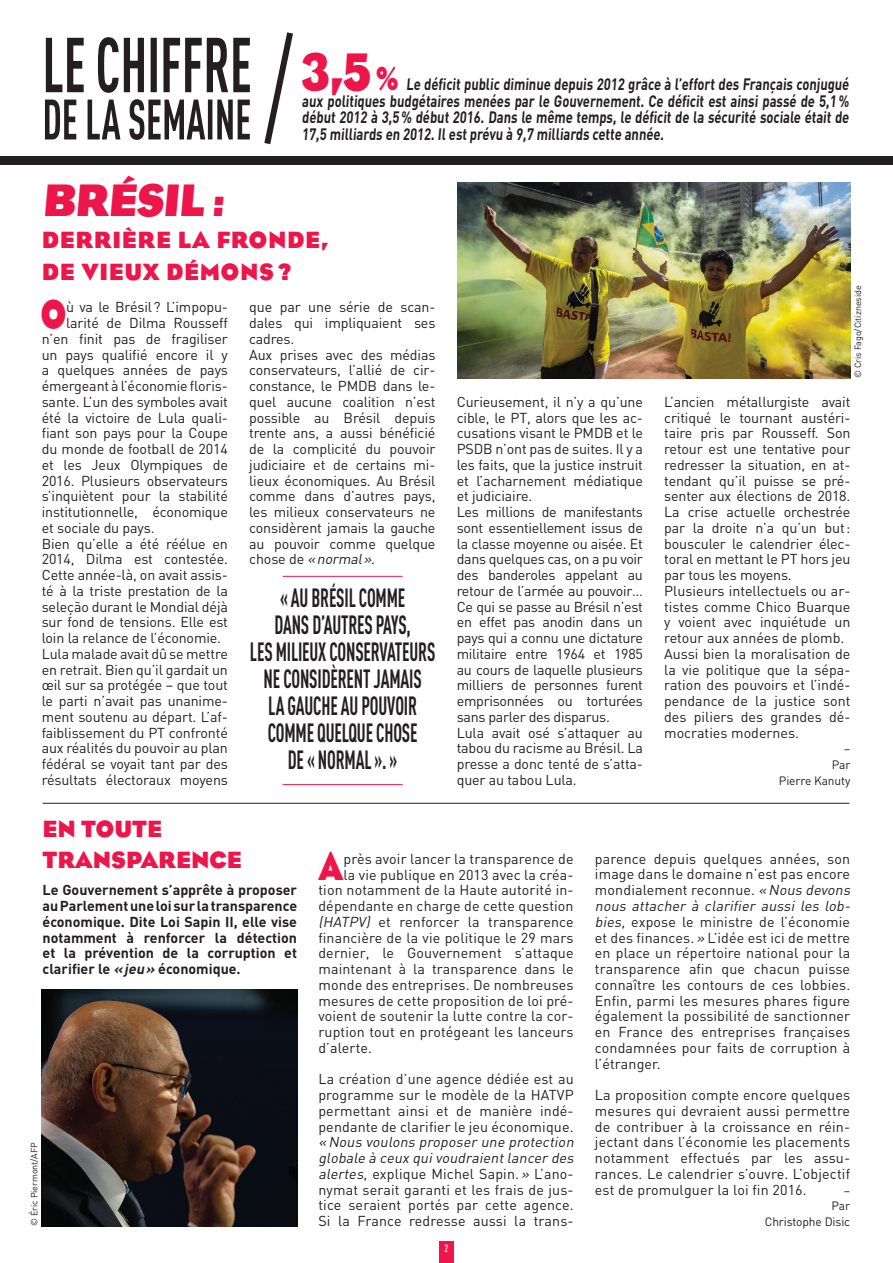
<style>
.page{position:relative;width:893px;height:1263px;background:#fff}
.page>*{position:absolute;margin:0;border:0;box-sizing:border-box;transform-origin:0 0}
.t1{font:700 46.5px "Bureau Eagle";color:#ed164b}
.t2{font:700 40.8px "Bureau Eagle";color:#ed164b;scale:.79 1}
.t3{font:700 26.1px/27px "DIN Cond";letter-spacing:-.01em;color:#231f20;text-align:center;scale:.73 1}
.t4{font:700 24px/31.5px "Bureau Eagle";letter-spacing:.03em;color:#ed164b}
.t5{font:700 24px/31.5px "Bureau Eagle";color:#ed164b}
.t6{font:700 16.35px/16.5px "DIN";color:#231f20;text-align:justify;scale:.79 1}
.t7{font:14.25px/15.8px "DIN";letter-spacing:-.01em;color:#231f20}
.t8{font:14.25px/15.8px "DIN";letter-spacing:.01em;color:#231f20}
.t9{font:700 14.25px/15.8px "DIN";color:#231f20;text-align:justify}
.t10{font:12px/15.8px "DIN";letter-spacing:-.01em;color:#231f20;text-align:right}
.t11{font:500 10.5px "DIN Cond";color:#fff}
.t12{font:9px "DIN";letter-spacing:-.01em;color:#231f20}
.s1{font-size:37.5px}
.s2{font-family:"Bureau Eagle";font-size:54px;color:#ed164b}
.s3{font-family:"Bureau Eagle";font-size:34.35px;color:#ed164b}
.s4{font-style:italic}
</style>
<div class="page">
<div style="left:439px;top:1242px;width:15px;height:21px;background:#ed164b"></div>
<div style="left:0;top:156px;width:893px;height:9px;background:#231f20"></div>
<svg style="left:45px;top:99px;width:205px;height:41px"></svg>
<svg style="left:46px;top:37px;width:204px;height:56px"></svg>
<svg style="left:264px;top:32px;width:29px;height:113px"></svg>
<img style="left:42px;top:990px;width:255px;height:236px">
<hr style="left:43px;top:803px;width:806px;height:1px;background:#231f20">
<img style="left:457px;top:182px;width:393px;height:196px">
<hr style="left:283px;top:576px;width:120px;height:1px;background:#ed164b">
<hr style="left:283px;top:784px;width:120px;height:1px;background:#ed164b">
<h1 class="t1" style="left:42px;top:175px;width:188px">BRÉSIL <span class="s1">:</span></h1>
<p class="t6" style="left:302px;top:76px;width:696px"><span class="s2">3,5</span> <span class="s3">%</span> Le déficit public diminue depuis 2012 grâce à l’effort des Français conjugué aux politiques budgétaires menées par le Gouvernement. Ce déficit est ainsi passé de 5,1% début 2012 à 3,5% début 2016. Dans le même temps, le déficit de la sécurité sociale était de 17,5 milliards en 2012. Il est prévu à 9,7 milliards cette année.</p>
<h3 class="t4" style="left:42px;top:224px;width:34px">DERRI</h3>
<h3 class="t4" style="left:122px;top:224px;width:29px">ÈRELA</h3>
<h3 class="t4" style="left:42px;top:224px;width:288px;text-indent:175px">FRONDE,<br>DE VIEUX DÉMONS ?</h3>
<h2 class="t2" style="left:41px;top:292px;width:31px">O</h2>
<p class="t7" style="left:66px;top:299px;width:163px">ù va le Brésil? L’impopu-</p>
<p class="t7" style="left:66px;top:315px;width:163px">larité de Dilma Rousseff</p>
<p class="t7" style="left:42px;top:331px;width:188px">n’en finit pas de fragiliser</p>
<p class="t7" style="left:42px;top:346px;width:188px">un pays qualifié encore il y</p>
<p class="t7" style="left:42px;top:362px;width:188px">a quelques années de pays</p>
<p class="t7" style="left:42px;top:378px;width:188px">émergeant à l’économie floris-</p>
<p class="t7" style="left:42px;top:394px;width:188px">sante. L’un des symboles avait</p>
<p class="t7" style="left:42px;top:409px;width:188px">été la victoire de Lula quali-</p>
<p class="t7" style="left:42px;top:425px;width:188px">fiant son pays pour la Coupe</p>
<p class="t7" style="left:42px;top:441px;width:188px">du monde de football de 2014</p>
<p class="t7" style="left:42px;top:457px;width:188px">et les Jeux Olympiques de</p>
<p class="t7" style="left:42px;top:472px;width:188px">2016. Plusieurs observateurs</p>
<p class="t7" style="left:42px;top:488px;width:188px">s’inquiètent pour la stabilité</p>
<p class="t7" style="left:42px;top:504px;width:188px">institutionnelle, économique</p>
<p class="t7" style="left:42px;top:520px;width:114px">et sociale du pays.</p>
<p class="t7" style="left:42px;top:535px;width:188px">Bien qu’elle a été réélue en</p>
<p class="t7" style="left:42px;top:551px;width:188px">2014, Dilma est contestée.</p>
<p class="t7" style="left:42px;top:567px;width:188px">Cette année-là, on avait assis-</p>
<p class="t7" style="left:42px;top:583px;width:188px">té à la triste prestation de la</p>
<p class="t7" style="left:42px;top:598px;width:188px">seleção durant le Mondial déjà</p>
<p class="t7" style="left:42px;top:614px;width:188px">sur fond de tensions. Elle est</p>
<p class="t7" style="left:42px;top:630px;width:181px">loin la relance de l’économie.</p>
<p class="t7" style="left:42px;top:646px;width:188px">Lula malade avait dû se mettre</p>
<p class="t7" style="left:42px;top:661px;width:188px">en retrait. Bien qu’il gardait un</p>
<p class="t7" style="left:42px;top:677px;width:188px">œil sur sa protégée – que tout</p>
<p class="t7" style="left:42px;top:693px;width:188px">le parti n’avait pas unanime-</p>
<p class="t7" style="left:42px;top:709px;width:188px">ment soutenu au départ. L’af-</p>
<p class="t7" style="left:42px;top:724px;width:188px">faiblissement du PT confronté</p>
<p class="t7" style="left:42px;top:740px;width:188px">aux réalités du pouvoir au plan</p>
<p class="t7" style="left:42px;top:756px;width:188px">fédéral se voyait tant par des</p>
<p class="t7" style="left:42px;top:772px;width:188px">résultats électoraux moyens</p>
<p class="t7" style="left:249px;top:299px;width:188px">que par une série de scan&shy;dales qui impliquaient ses cadres.<br>Aux prises avec des médias conservateurs, l’allié de cir&shy;constance, le PMDB dans le&shy;quel aucune coalition n’est possible au Brésil depuis trente ans, a aussi bénéficié de la complicité du pouvoir judiciaire et de certains mi&shy;lieux économiques. Au Brésil comme dans d’autres pays, les milieux conservateurs ne considèrent jamais la gauche au pouvoir comme quelque chose de <span class="s4">«normal»</span>.</p>
<h3 class="t3" style="left:250px;top:584px;width:255px">« AU BRÉSIL COMME<br>DANS D’AUTRES PAYS,<br>LES MILIEUX CONSERVATEURS<br>NE CONSIDÈRENT JAMAIS<br>LA GAUCHE AU POUVOIR<br>COMME QUELQUE CHOSE<br>DE « NORMAL ». »</h3>
<p class="t12" style="left:852px;top:378px;width:94px;rotate:-90deg">© Cris Fago/Citizneside</p>
<p class="t7" style="left:457px;top:394px;width:188px">Curieusement, il n’y a qu’une cible, le PT, alors que les ac&shy;cusations visant le PMDB et le<br>PSDB n’ont pas de suites. Il y a les faits, que la justice instruit et l’acharnement médiatique et judiciaire.<br>Les millions de manifestants sont essentiellement issus de la classe moyenne ou aisée. Et dans quelques cas, on a pu voir des banderoles appelant au retour de l’armée au pouvoir…<br>Ce qui se passe au Brésil n’est en effet pas anodin dans un pays qui a connu une dictature militaire entre 1964 et 1985 au cours de laquelle plusieurs milliers de personnes furent emprisonnées ou torturées sans parler des disparus.<br>Lula avait osé s’attaquer au tabou du racisme au Brésil. La presse a donc tenté de s’atta&shy;quer au tabou Lula.</p>
<p class="t7" style="left:664px;top:394px;width:188px">L’ancien métallurgiste avait critiqué le tournant austéri&shy;taire pris par Rousseff. Son retour est une tentative pour redresser la situation, en at&shy;tendant qu’il puisse se pré&shy;senter aux élections de 2018.<br>La crise actuelle orchestrée par la droite n’a qu’un but: bousculer le calendrier élec&shy;toral en mettant le PT hors jeu par tous les moyens.<br>Plusieurs intellectuels ou ar&shy;tistes comme Chico Buarque y voient avec inquiétude un retour aux années de plomb.<br>Aussi bien la moralisation de la vie politique que la sépa&shy;ration des pouvoirs et l’indé&shy;pendance de la justice sont des piliers des grandes dé&shy;mocraties modernes.</p>
<p class="t10" style="left:779px;top:741px;width:73px">–<br>Par<br>Pierre Kanuty</p>
<h3 class="t5" style="left:43px;top:813px;width:116px">EN TOUTE<br>TRANSPARE</h3>
<h3 class="t4" style="left:191px;top:844px;width:50px">NCE</h3>
<p class="t9" style="left:43px;top:882px;width:256px">Le Gouvernement s’apprête à proposer au Parlement une loi sur la transparence économique. Dite Loi Sapin II, elle vise notamment à renforcer la détection et la prévention de la corruption et clarifier le <span class="s4">«jeu»</span> économique.</p>
<p class="t12" style="left:29px;top:1226px;width:85px;rotate:-90deg">© éric Piermont/AFP</p>
<h2 class="t2" style="left:319px;top:843px;width:32px">A</h2>
<p class="t8" style="left:344px;top:850px;width:232px">près avoir lancer la transparence de</p>
<p class="t8" style="left:344px;top:866px;width:232px">la vie publique en 2013 avec la créa-</p>
<p class="t8" style="left:318px;top:882px;width:257px">tion notamment de la Haute autorité in-</p>
<p class="t8" style="left:318px;top:898px;width:257px">dépendante en charge de cette question</p>
<p class="t8" style="left:318px;top:913px;width:257px"><span class="s4">(HATPV)</span> et renforcer la transparence</p>
<p class="t8" style="left:318px;top:929px;width:257px">financière de la vie politique le 29 mars</p>
<p class="t8" style="left:318px;top:945px;width:257px">dernier, le Gouvernement s’attaque</p>
<p class="t8" style="left:318px;top:961px;width:257px">maintenant à la transparence dans le</p>
<p class="t8" style="left:318px;top:976px;width:257px">monde des entreprises. De nombreuses</p>
<p class="t8" style="left:318px;top:992px;width:257px">mesures de cette proposition de loi pré-</p>
<p class="t8" style="left:318px;top:1008px;width:257px">voient de soutenir la lutte contre la cor-</p>
<p class="t8" style="left:318px;top:1024px;width:257px">ruption tout en protégeant les lanceurs</p>
<p class="t7" style="left:318px;top:1039px;width:55px">d’alerte.</p>
<p class="t7" style="left:318px;top:1071px;width:257px;text-align:justify">La création d’une agence dédiée est au programme sur le modèle de la HATVP permettant ainsi et de manière indé&shy;pendante de clarifier le jeu économique.</p>
<p class="t8" style="left:318px;top:1134px;width:260px"><span class="s4">«Nous voulons proposer une protection globale à ceux quivoudraientlancer des alertes</span>, explique Michel Sapin. <span class="s4">»</span> L’ano&shy;nymat serait garanti et les frais de jus&shy;tice seraient portés par cette agence.<br>Si la France redresse aussi la trans-</p>
<p class="t11" style="left:444px;top:1242px;width:6px">2</p>
<p class="t8" style="left:595px;top:850px;width:260px">parence depuis quelques années, son image dans le domaine n’est pas encore mondialement reconnue. <span class="s4">«Nous devons nous attacher à clarifier aussi les lob&shy;bies,</span> expose le ministre de l’économie et des finances. <span class="s4">»</span> L’idée est ici de mettre en place un répertoire national pour la transparence afin que chacun puisse connaître les contours de ces lobbies.<br>Enfin, parmi les mesures phares figure également la possibilité de sanctionner en France des entreprises françaises condamnées pour faits de corruption à l’étranger.</p>
<p class="t7" style="left:595px;top:1087px;width:257px;text-align:justify">La proposition compte encore quelques mesures qui devraient aussi permettre de contribuer à la croissance en réin&shy;jectant dans l’économie les placements notamment effectués par les assu&shy;rances. Le calendrier s’ouvre. L’objectif est de promulguer la loi fin 2016.</p>
<p class="t10" style="left:765px;top:1182px;width:87px">–<br>Par<br>Christophe Disic</p>
</div>
